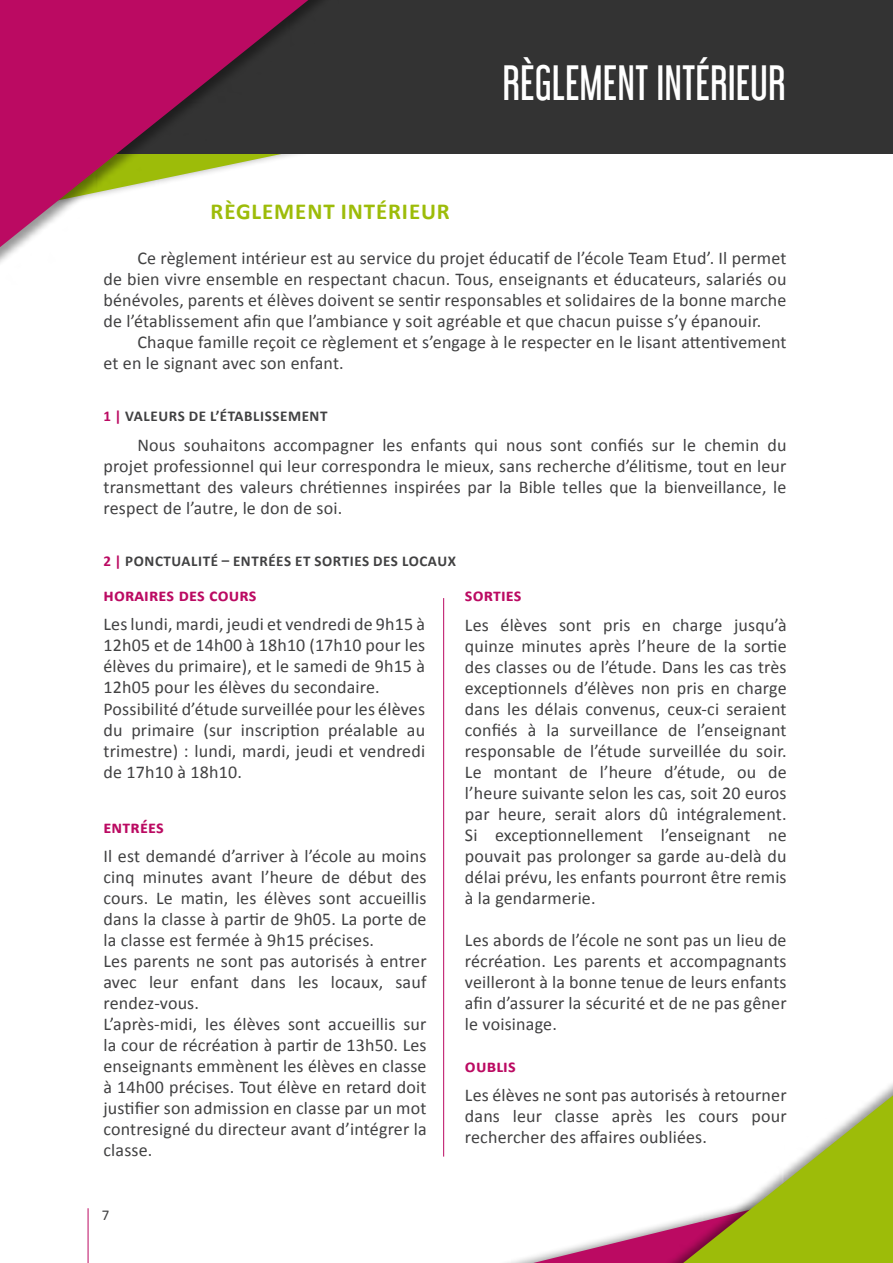
<style>
.page{position:relative;width:893px;height:1263px;background:#fff}
.page>*{position:absolute;margin:0;border:0;box-sizing:border-box;transform-origin:0 0}
.t1{font:43.5px "Libel Suit Rg";color:#fff}
.t2{font:700 22.95px "Calibri";letter-spacing:.04em;color:#9dbc09}
.t3{font:18px/21px "Calibri";letter-spacing:.01em;color:#414142;text-align:justify}
.t4{font:700 18px "Calibri";letter-spacing:.01em;color:#bb0a62}
.t5{font:700 15px "Calibri";letter-spacing:.04em;color:#414142}
.t6{font:15px "Calibri";color:#414142}
.s1{color:#bb0a62}
</style>
<div class="page">
<hr style="left:88px;top:1208px;width:1px;height:55px;background:#bb0a62">
<div style="left:0;top:0;width:893px;height:153px;background:#333"></div>
<div style="left:0;top:0;width:339px;height:285px;background:#000;opacity:.41"></div>
<svg style="left:0;top:0;width:308px;height:247px;fill:#bb1162"></svg>
<svg style="left:533px;top:1095px;width:360px;height:168px"></svg>
<hr style="left:443px;top:598px;width:1px;height:558px;background:#bb0a62">
<p class="t2" style="left:211px;top:197px;width:241px">RÈGLEMENT INTÉRIEUR</p>
<h1 class="t1" style="left:503px;top:48px;width:284px">RÈGLEMENT INTÉRIEUR</h1>
<p class="t3" style="left:103px;top:248px;width:685px;text-indent:34px">Ce règlement intérieur est au service du projet éducatif de l’école Team Etud’. Il permet de bien vivre ensemble en respectant chacun. Tous, enseignants et éducateurs, salariés ou bénévoles, parents et élèves doivent se sentir responsables et solidaires de la bonne marche de l’établissement afin que l’ambiance y soit agréable et que chacun puisse s’y épanouir.</p>
<p class="t3" style="left:103px;top:332px;width:685px;text-indent:34px">Chaque famille reçoit ce règlement et s’engage à le respecter en le lisant attentivement et en le signant avec son enfant.</p>
<p class="t5" style="left:103px;top:407px;width:226px"><span class="s1">1 |</span> VALEURS DE L’ÉTABLISSEMENT</p>
<p class="t3" style="left:103px;top:434px;width:685px;text-indent:34px">Nous souhaitons accompagner les enfants qui nous sont confiés sur le chemin du projet professionnel qui leur correspondra le mieux, sans recherche d’élitisme, tout en leur transmettant des valeurs chrétiennes inspirées par la Bible telles que la bienveillance, le respect de l’autre, le don de soi.</p>
<p class="t5" style="left:103px;top:551px;width:354px"><span class="s1">2 |</span> PONCTUALITÉ – ENTRÉES ET SORTIES DES LOCAUX</p>
<p class="t4" style="left:103px;top:583px;width:155px">HORAIRES DES COURS</p>
<p class="t3" style="left:103px;top:614px;width:323px;text-align:left">Les lundi, mardi, jeudi et vendredi de 9h15 à 12h05 et de 14h00 à 18h10 (17h10 pour les élèves du primaire), et le samedi de 9h15 à 12h05 pour les élèves du secondaire.<br>Possibilité d’étude surveillée pour les élèves du primaire (sur inscription préalable au trimestre) : lundi, mardi, jeudi et vendredi de 17h10 à 18h10.</p>
<p class="t4" style="left:103px;top:815px;width:62px">ENTRÉES</p>
<p class="t3" style="left:103px;top:846px;width:325px;text-align:left">Il est demandé d’arriver à l’école au moins cinq minutes avant l’heure de début des cours. Le matin, les élèves sont accueillis dans la classe à partir de 9h05. La porte de la classe est fermée à 9h15 précises.<br>Les parents ne sont pas autorisés à entrer avec leur enfant dans les locaux, sauf rendez-vous.<br>L’après-midi, les élèves sont accueillis sur la cour de récréation à partir de 13h50. Les enseignants emmènent les élèves en classe à 14h00 précises. Tout élève en retard doit justifier son admission en classe par un mot contresigné du directeur avant d’intégrer la classe.</p>
<p class="t6" style="left:102px;top:1206px;width:9px">7</p>
<p class="t4" style="left:465px;top:583px;width:58px">SORTIES</p>
<p class="t3" style="left:465px;top:614px;width:323px">Les élèves sont pris en charge jusqu’à quinze minutes après l’heure de la sortie des classes ou de l’étude. Dans les cas très exceptionnels d’élèves non pris en charge dans les délais convenus, ceux-ci seraient confiés à la surveillance de l’enseignant responsable de l’étude surveillée du soir.<br>Le montant de l’heure d’étude, ou de l’heure suivante selon les cas, soit 20 euros par heure, serait alors dû intégralement.<br>Si exceptionnellement l’enseignant ne pouvait pas prolonger sa garde au-delà du délai prévu, les enfants pourront être remis à la gendarmerie.</p>
<p class="t3" style="left:465px;top:929px;width:323px">Les abords de l’école ne sont pas un lieu de récréation. Les parents et accompagnants veilleront à la bonne tenue de leurs enfants afin d’assurer la sécurité et de ne pas gêner le voisinage.</p>
<p class="t4" style="left:465px;top:1054px;width:52px">OUBLIS</p>
<p class="t3" style="left:465px;top:1085px;width:323px">Les élèves ne sont pas autorisés à retourner dans leur classe après les cours pour rechercher des affaires oubliées.</p>
</div>
